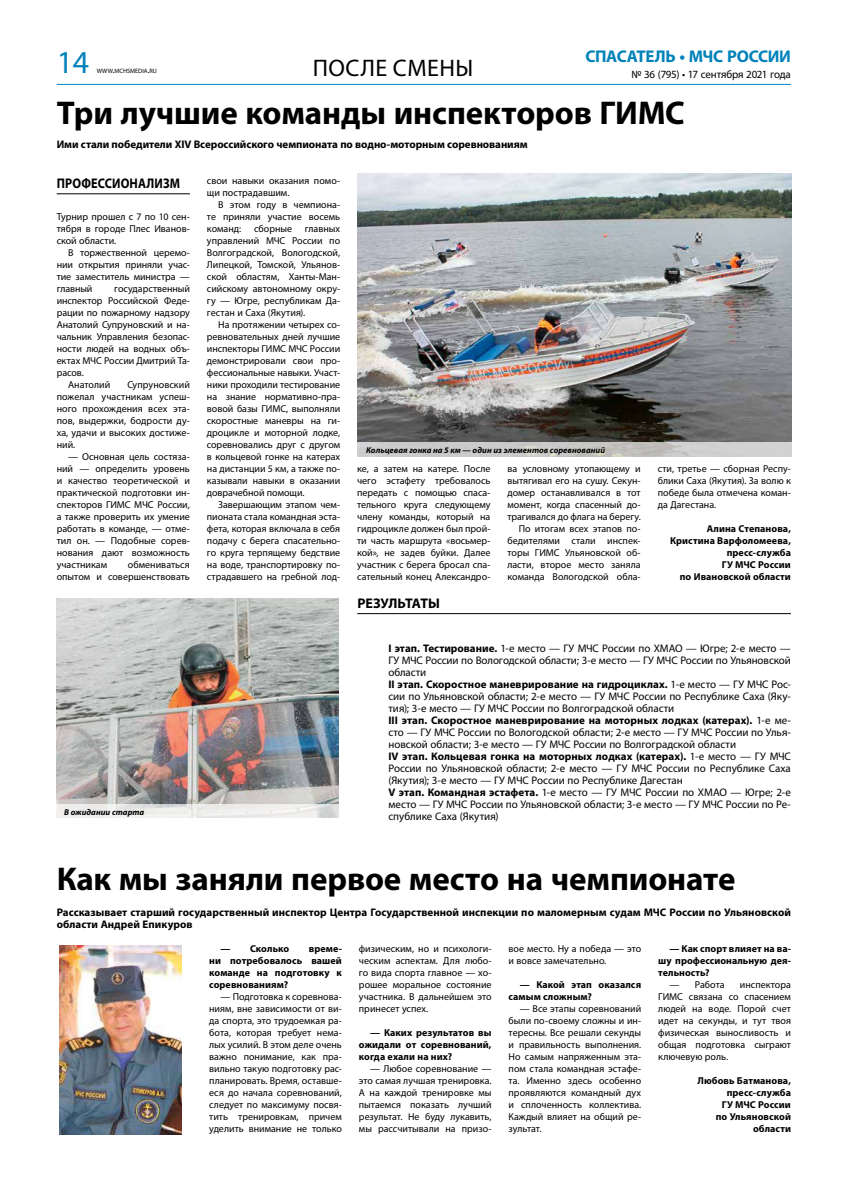
<style>
.page{position:relative;width:842px;height:1191px;background:#fff}
.page>*{position:absolute;margin:0;border:0;box-sizing:border-box;transform-origin:0 0}
.t1{font:700 33px "Myriad Pro";letter-spacing:-.005em;color:#000}
.t2{font:32px "Myriad Pro";color:#0082ba}
.t3{font:24px "Myriad Pro";color:#000}
.t4{font:700 17px "Myriad Pro";letter-spacing:-.02em;color:#0082ba}
.t5{font:700 14px "Myriad Pro";letter-spacing:.01em;color:#000;scale:.87 1}
.t6{font:700 14px "Myriad Pro";letter-spacing:.01em;color:#000}
.t7{font:11px/12px "Myriad Pro";letter-spacing:-.005em;color:#000}
.t8{font:700 11px/12px "Myriad Pro";color:#000}
.t9{font:10px/12px "Myriad Pro";color:#000;text-align:justify}
.t10{font:700 10px/12px "Myriad Pro";letter-spacing:.005em;color:#000;text-align:justify}
.t11{font:italic 700 8.5px "Myriad Pro";letter-spacing:.005em;color:#000}
.t12{font:6.3px "Myriad Pro";letter-spacing:-.01em;color:#000}
.s1{font-size:9px}
.s2{font-weight:700}
</style>
<div class="page">
<hr style="left:57px;top:84px;width:734px;height:1px;background:#0087bb">
<hr style="left:57px;top:193px;width:133px;height:1px;background:#000">
<img style="left:60px;top:945px;width:121px;height:189px">
<img style="left:357px;top:174px;width:435px;height:283px">
<svg style="left:358px;top:442px;width:434px;height:15px;background:#cacac8"></svg>
<img style="left:57px;top:598px;width:281px;height:206px">
<svg style="left:56px;top:804px;width:283px;height:14px;fill:#eeedec"></svg>
<hr style="left:357px;top:613px;width:434px;height:1px;background:#000">
<h2 class="t2" style="left:57px;top:42px;width:34px">14</h2>
<h3 class="t4" style="left:585px;top:47px;width:207px">СПАСАТЕЛЬ • МЧС РОССИИ</h3>
<p class="t12" style="left:97px;top:67px;width:62px">WWW<span class="s1">.</span>MCHSMEDIA<span class="s1">.</span>RU</p>
<h3 class="t3" style="left:313px;top:53px;width:32px">После</h3>
<h3 class="t3" style="left:393px;top:53px;width:16px">смен</h3>
<h3 class="t3" style="left:456px;top:53px;width:19px">ы</h3>
<p class="t7" style="left:631px;top:68px;width:161px">№ 36 (795) • 17 сентября 2021 года</p>
<h1 class="t1" style="left:57px;top:95px;width:629px">Три лучшие команды инспекторов ГИМС</h1>
<p class="t8" style="left:57px;top:138px;width:473px">Ими стали победители XIV Всероссийского чемпионата по водно-моторным соревнованиям</p>
<h3 class="t5" style="left:57px;top:175px;width:143px">ПРОФЕССИОНАЛИЗМ</h3>
<p class="t9" style="left:57px;top:210px;width:135px">Турнир прошел с 7 по 10 сен&shy;тября в городе Плес Иванов&shy;ской области.</p>
<p class="t9" style="left:57px;top:246px;width:135px;text-indent:11px">В торжественной церемо&shy;нии открытия приняли учас&shy;тие заместитель министра — главный</p>
<p class="t9" style="left:114px;top:282px;width:77px">государственный</p>
<p class="t9" style="left:57px;top:294px;width:135px">инспектор Российской Феде-</p>
<p class="t9" style="left:57px;top:306px;width:135px">рации по пожарному надзору</p>
<p class="t9" style="left:57px;top:318px;width:135px">Анатолий Супруновский и на-</p>
<p class="t9" style="left:57px;top:330px;width:135px">чальник Управления безопас-</p>
<p class="t9" style="left:57px;top:342px;width:135px">ности людей на водных объ-</p>
<p class="t9" style="left:57px;top:354px;width:135px">ектах МЧС России Дмитрий Та-</p>
<p class="t9" style="left:57px;top:366px;width:29px">расов.</p>
<p class="t9" style="left:68px;top:378px;width:44px">Анатолий</p>
<p class="t9" style="left:57px;top:378px;width:135px;text-indent:71px">Супруновский пожелал участникам успеш&shy;ного прохождения всех эта&shy;пов, выдержки, бодрости ду&shy;ха, удачи и высоких достиже&shy;ний.</p>
<p class="t9" style="left:57px;top:450px;width:135px;text-indent:11px">— Основная цель состяза&shy;ний — определить уровень и качество теоретической и практической подготовки ин&shy;спекторов ГИМС МЧС России, а также проверить их умение работать в команде, — отме&shy;тил он. — Подобные сорев&shy;нования дают возможность участникам</p>
<p class="t9" style="left:57px;top:558px;width:135px;text-align:right">обмениваться<br>опытом и совершенствовать</p>
<p class="t9" style="left:207px;top:174px;width:135px">свои навыки оказания помо&shy;щи пострадавшим.</p>
<p class="t9" style="left:207px;top:198px;width:135px;text-indent:11px">В этом году в чемпиона&shy;те приняли участие восемь команд:</p>
<p class="t9" style="left:254px;top:222px;width:40px">сборные</p>
<p class="t9" style="left:207px;top:222px;width:135px;text-indent:98px">главных управлений МЧС России по Волгоградской, Вологодской, Липецкой, Томской, Ульянов&shy;ской областям, Ханты-Ман&shy;сийскому автономному окру&shy;гу — Югре, республикам Да&shy;гестан и Саха (Якутия).</p>
<p class="t9" style="left:207px;top:318px;width:135px;text-indent:11px">На протяжении четырех со&shy;ревновательных дней лучшие инспекторы ГИМС МЧС России демонстрировали свои про&shy;фессиональные навыки. Участ&shy;ники проходили тестирование на знание нормативно-пра&shy;вовой базы ГИМС, выполняли скоростные маневры на ги&shy;дроцикле и моторной лодке, соревновались друг с другом в кольцевой гонке на катерах на дистанции 5 км, а также по&shy;казывали навыки в оказании доврачебной помощи.</p>
<p class="t9" style="left:207px;top:498px;width:135px;text-indent:11px">Завершающим этапом чем&shy;пионата стала командная эста&shy;фета, которая включала в себя подачу с берега спасательно&shy;го круга терпящему бедствие на воде, транспортировку по&shy;страдавшего на гребной лод-</p>
<p class="t11" style="left:64px;top:807px;width:82px">В ожидании старта</p>
<p class="t11" style="left:366px;top:445px;width:241px">Кольцевая гонка на 5 км — один из элементов соревнований</p>
<p class="t9" style="left:357px;top:462px;width:135px">ке, а затем на катере. После чего эстафету требовалось передать с помощью спаса&shy;тельного круга следующему члену команды, который на гидроцикле должен был прой&shy;ти часть маршрута «восьмер&shy;кой», не задев буйки. Далее участник с берега бросал спа&shy;сательный конец Александро-</p>
<p class="t9" style="left:507px;top:462px;width:135px;text-align:right">ва условному утопающему и вытягивал его на сушу. Секун&shy;домер останавливался в тот момент, когда спасенный до&shy;трагивался до флага на берегу.<br>По итогам всех этапов по&shy;бедителями стали инспек&shy;торы ГИМС Ульяновской об&shy;ласти, второе место заняла команда Вологодской обла-</p>
<p class="t9" style="left:658px;top:462px;width:135px">сти, третье — сборная Респу&shy;блики Саха (Якутия). За волю к победе была отмечена коман&shy;да Дагестана.</p>
<p class="t10" style="left:670px;top:522px;width:122px;text-align:right">Алина Степанова,<br>Кристина Варфоломеева, пресс-служба<br>ГУ МЧС России<br>по Ивановской области</p>
<h3 class="t6" style="left:357px;top:595px;width:17px">Результат</h3>
<h3 class="t6" style="left:428px;top:595px;width:13px">ы</h3>
<p class="t7" style="left:388px;top:642px;width:404px"><span class="s2">I этап. Тестирование.</span> 1-е место — ГУ МЧС России по ХМАО — Югре; 2-е место — ГУ МЧС России по Вологодской области; 3-е место — ГУ МЧС России по Ульяновской области<br><span class="s2">II этап. Скоростное маневрирование на гидроциклах.</span> 1-е место — ГУ МЧС Рос&shy;сии по Ульяновской области; 2-е место — ГУ МЧС России по Республике Саха (Яку&shy;тия); 3-е место — ГУ МЧС России по Волгоградской области<br><span class="s2">III этап. Скоростное маневрирование на моторных лодках (катерах).</span> 1-е ме&shy;сто — ГУ МЧС России по Вологодской области; 2-е место — ГУ МЧС России по Улья&shy;новской области; 3-е место — ГУ МЧС России по Волгоградской области<br><span class="s2">IV этап. Кольцевая гонка на моторных лодках (катерах).</span> 1-е место — ГУ МЧС России по Ульяновской области; 2-е место — ГУ МЧС России по Республике Саха (Якутия); 3-е место — ГУ МЧС России по Республике Дагестан<br><span class="s2">V этап. Командная эстафета.</span> 1-е место — ГУ МЧС России по ХМАО — Югре; 2-е место — ГУ МЧС России по Ульяновской области; 3-е место — ГУ МЧС России по Ре&shy;спублике Саха (Якутия)</p>
<h1 class="t1" style="left:57px;top:860px;width:680px">Как мы заняли первое место на чемпионате</h1>
<p class="t8" style="left:57px;top:906px;width:736px">Рассказывает старший государственный инспектор Центра Государственной инспекции по маломерным судам МЧС России по Ульяновской области Андрей Епикуров</p>
<p class="t10" style="left:221px;top:942px;width:70px">— Сколько</p>
<p class="t10" style="left:209px;top:942px;width:134px;text-indent:100px">време&shy;ни потребовалось вашей команде на подготовку к соревнованиям?</p>
<p class="t9" style="left:209px;top:990px;width:134px;text-indent:11px">— Подготовка к соревнова&shy;ниям, вне зависимости от ви&shy;да спорта, это трудоемкая ра&shy;бота, которая требует нема&shy;лых усилий. В этом деле очень важно понимание, как пра&shy;вильно такую подготовку рас&shy;планировать. Время, оставше&shy;еся до начала соревнований, следует по максимуму посвя&shy;тить тренировкам, причем уделить внимание не только</p>
<p class="t9" style="left:359px;top:942px;width:134px">физическим, но и психологи&shy;ческим аспектам. Для любо&shy;го вида спорта главное — хо&shy;рошее моральное состояние участника. В дальнейшем это принесет успех.</p>
<p class="t10" style="left:359px;top:1026px;width:134px;text-indent:11px">— Каких результатов вы ожидали от соревнований, когда ехали на них?</p>
<p class="t9" style="left:359px;top:1062px;width:134px;text-indent:11px">— Любое соревнование — это самая лучшая тренировка.<br>А на каждой тренировке мы пытаемся показать лучший результат. Не буду лукавить, мы рассчитывали на призо-</p>
<p class="t9" style="left:509px;top:942px;width:134px">вое место. Ну а победа — это и вовсе замечательно.</p>
<p class="t10" style="left:509px;top:978px;width:134px;text-indent:11px">— Какой этап оказался самым сложным?</p>
<p class="t9" style="left:509px;top:1002px;width:134px;text-indent:11px">— Все этапы соревнований были по-своему сложны и ин&shy;тересны. Все решали секунды и правильность выполнения.<br>Но самым напряженным эта&shy;пом стала командная эстафе&shy;та. Именно здесь особенно проявляются командный дух и сплоченность коллектива.<br>Каждый влияет на общий ре&shy;зультат.</p>
<p class="t10" style="left:658px;top:942px;width:134px;text-indent:11px">— Как спорт влияет на ва&shy;шу профессиональную дея&shy;тельность?</p>
<p class="t9" style="left:670px;top:978px;width:57px">— Работа</p>
<p class="t9" style="left:658px;top:978px;width:134px;text-indent:82px">инспектора ГИМС связана со спасением людей на воде. Порой счет идет на секунды, и тут твоя физическая выносливость и общая подготовка сыграют ключевую роль.</p>
<p class="t10" style="left:697px;top:1074px;width:95px;text-align:right">Любовь Батманова, пресс-служба<br>ГУ МЧС России<br>по Ульяновской области</p>
</div>
